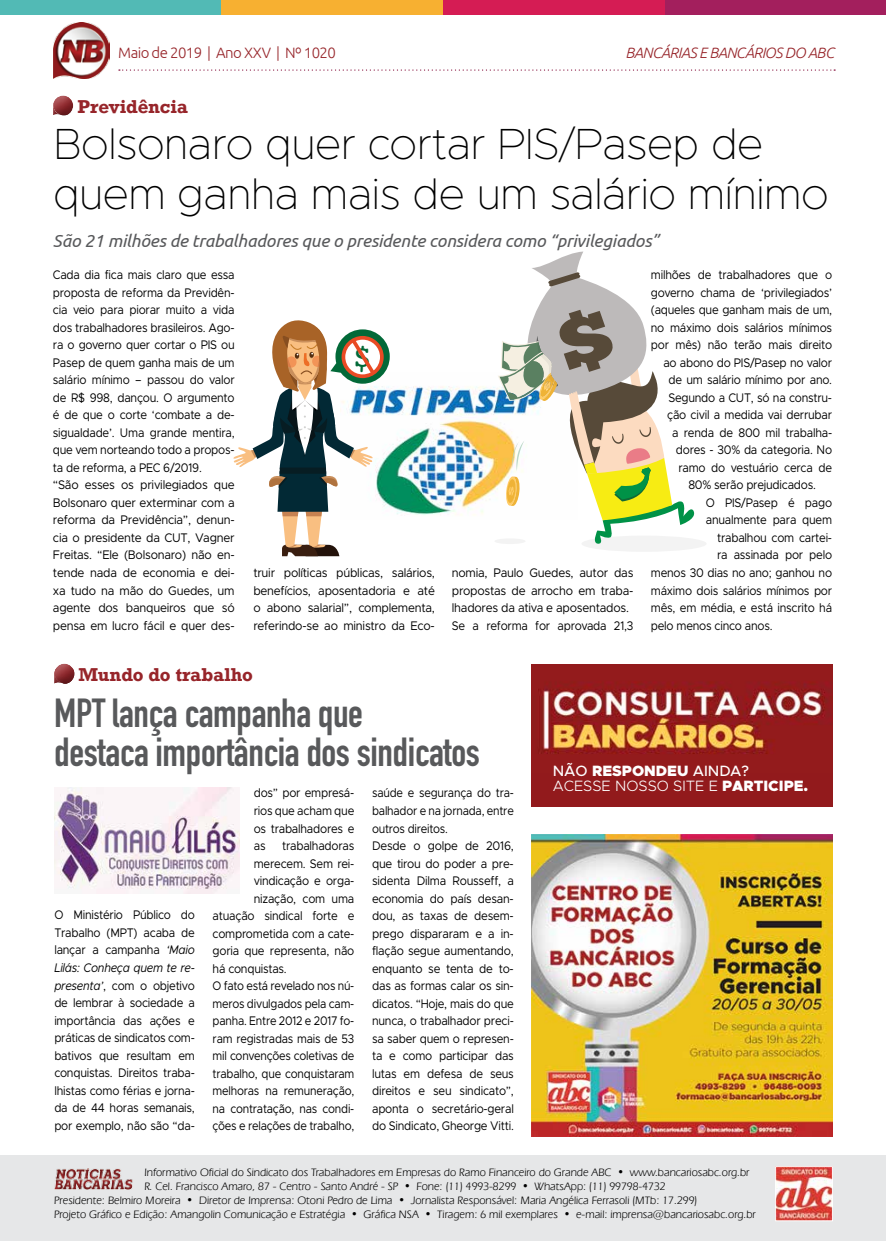
<style>
.page{position:relative;width:886px;height:1241px;background:#fff}
.page>*{position:absolute;margin:0;border:0;box-sizing:border-box;transform-origin:0 0}
.t1{font:100 43.75px/50px "Metropolis";letter-spacing:-.01em;color:#000}
.t2{font:700 40px/38.8px "DIN Condensed";letter-spacing:-.01em;color:#58595b}
.t3{font:33.12px "Courier";color:#026938}
.t4{font:italic 17.5px "Ubuntu";letter-spacing:-.01em;color:#58595b}
.t5{font:700 17.5px "Rockwell";letter-spacing:-.01em;color:#97252a}
.t6{font:900 15px/15px "Metropolis";color:#fff}
.t7{font:300 15px "Ubuntu";letter-spacing:-.04em;color:#97252a}
.t8{font:italic 300 15px "Ubuntu";letter-spacing:-.04em;color:#97252a}
.t9{font:12.5px/17.5px "Metropolis";letter-spacing:-.02em;color:#000;text-align:justify;scale:.9 1}
.t10{font:12.5px/17.5px "Metropolis";letter-spacing:-.02em;color:#000;scale:.88 1}
.t11{font:12.5px/17.5px "Metropolis";letter-spacing:-.02em;color:#000;text-align:justify;scale:.93 1}
.t12{font:11.25px "Eras IT Cby BT";color:#000}
.s1{font-style:italic}
.s2{font-weight:500}
.s3{font-weight:300}
</style>
<div class="page">
<div style="left:0;top:1155px;width:886px;height:85px;background:#e6e7e8"></div>
<div style="left:664px;top:0;width:222px;height:14px;background:#a31f5d"></div>
<div style="left:0;top:0;width:221px;height:14px;background:#52bab5"></div>
<div style="left:221px;top:0;width:222px;height:14px;background:#f7b031"></div>
<div style="left:443px;top:0;width:221px;height:14px;background:#d51c54"></div>
<img style="left:53px;top:22px;width:56px;height:56px">
<svg style="left:119px;top:69px;width:716px;height:2px"></svg>
<img style="left:777px;top:1168px;width:54px;height:50px">
<div style="left:775px;top:1166px;width:58px;height:54px;border:1px solid #fff"></div>
<div style="left:52px;top:94px;width:23px;height:22px;background:#000;opacity:.75"></div>
<img style="left:55px;top:1168px;width:77px;height:20px">
<div style="left:53px;top:662px;width:23px;height:21px;background:#000;opacity:.75"></div>
<img style="left:390px;top:386px;width:108px;height:129px">
<div style="left:581px;top:535px;width:125px;height:16px;background:#f3f3f3;border-radius:50%"></div>
<div style="left:494px;top:538px;width:31px;height:6px;background:#f3f3f3;border-radius:50%"></div>
<svg style="left:498px;top:251px;width:197px;height:293px"></svg>
<svg style="left:233px;top:320px;width:157px;height:236px"></svg>
<img style="left:54px;top:787px;width:186px;height:106px">
<div style="left:531px;top:663px;width:301px;height:143px;background:#921a1c"></div>
<img style="left:538px;top:682px;width:290px;height:72px">
<img style="left:532px;top:834px;width:301px;height:301px">
<p class="t7" style="left:118px;top:43px;width:219px">Maio de 2019 | Ano XXV | Nº 1020</p>
<p class="t8" style="left:625px;top:43px;width:210px">BANCÁRIAS E BANCÁRIOS DO ABC</p>
<h3 class="t5" style="left:77px;top:95px;width:112px">Previdência</h3>
<h1 class="t1" style="left:53px;top:118px;width:777px">Bolsonaro quer cortar PIS/Pasep de quem ganha mais de um salário mínimo</h1>
<h3 class="t4" style="left:53px;top:230px;width:607px">São 21 milhões de trabalhadores que o presidente considera como “privilegiados”</h3>
<p class="t9" style="left:53px;top:266px;width:203px;text-align:left">Cada dia fica mais claro que essa proposta de reforma da Previdên&shy;cia veio para piorar muito a vida dos trabalhadores brasileiros. Ago&shy;ra o governo quer cortar o PIS ou<br>Pasep de quem ganha mais de um salário mínimo – passou do valor de R$ 998, dançou. O argumento é de que o corte ‘combate a de&shy;sigualdade’. Uma grande mentira, que vem norteando todo a propos&shy;ta de reforma, a PEC 6/2019.<br>“São esses os privilegiados que<br>Bolsonaro quer exterminar com a reforma da Previdência”, denun&shy;cia o presidente da CUT, Vagner<br>Freitas. “Ele (Bolsonaro) não en&shy;tende nada de economia e dei&shy;xa tudo na mão do Guedes, um agente dos banqueiros que só pensa em lucro fácil e quer des-</p>
<h3 class="t3" style="left:352px;top:332px;width:21px">$</h3>
<p class="t11" style="left:253px;top:564px;width:197px">truir políticas públicas, salários, benefícios, aposentadoria e até o abono salarial”, complementa, referindo-se ao ministro da Eco-</p>
<p class="t11" style="left:452px;top:564px;width:197px;text-align:left">nomia, Paulo Guedes, autor das propostas de arrocho em traba&shy;lhadores da ativa e aposentados.<br>Se a reforma for aprovada 21,3</p>
<p class="t9" style="left:651px;top:266px;width:203px">milhões de trabalhadores que o</p>
<p class="t9" style="left:651px;top:284px;width:203px">governo chama de ‘privilegiados’</p>
<p class="t9" style="left:651px;top:301px;width:203px">(aqueles que ganham mais de um,</p>
<p class="t9" style="left:651px;top:319px;width:203px">no máximo dois salários mínimos</p>
<p class="t9" style="left:651px;top:336px;width:203px">por mês) não terão mais direito</p>
<p class="t9" style="left:663px;top:354px;width:189px">ao abono do PIS/Pasep no valor</p>
<p class="t9" style="left:668px;top:371px;width:183px">de um salário mínimo por ano.</p>
<p class="t9" style="left:668px;top:389px;width:183px">Segundo a CUT, só na constru-</p>
<p class="t9" style="left:667px;top:406px;width:185px">ção civil a medida vai derrubar</p>
<p class="t9" style="left:672px;top:424px;width:179px">a renda de 800 mil trabalha-</p>
<p class="t9" style="left:676px;top:441px;width:175px">dores - 30% da categoria. No</p>
<p class="t9" style="left:678px;top:459px;width:172px">ramo do vestuário cerca de</p>
<p class="t9" style="left:688px;top:476px;width:143px">80% serão prejudicados.</p>
<p class="t9" style="left:706px;top:494px;width:142px">O PIS/Pasep é pago</p>
<p class="t9" style="left:706px;top:511px;width:142px">anualmente para quem</p>
<p class="t9" style="left:717px;top:529px;width:129px">trabalhou com cartei-</p>
<p class="t9" style="left:717px;top:546px;width:129px">ra assinada por pelo</p>
<p class="t9" style="left:651px;top:564px;width:203px">menos 30 dias no ano; ganhou no</p>
<p class="t9" style="left:651px;top:581px;width:203px">máximo dois salários mínimos por</p>
<p class="t9" style="left:651px;top:599px;width:203px">mês, em média, e está inscrito há</p>
<p class="t9" style="left:651px;top:616px;width:137px">pelo menos cinco anos.</p>
<h3 class="t5" style="left:79px;top:662px;width:176px">Mundo do trabalho</h3>
<h2 class="t2" style="left:54px;top:693px;width:427px">MPT lança campanha que<br>destaca importância dos sindicatos</h2>
<p class="t9" style="left:254px;top:784px;width:113px">dos” por empresá&shy;rios que acham que os trabalhadores e as</p>
<p class="t10" style="left:372px;top:784px;width:163px">saúde e segurança do tra&shy;balhador e na jornada, entre outros direitos.<br>Desde o golpe de 2016, que tirou do poder a pre&shy;sidenta Dilma Rousseff, a economia do país desan&shy;dou, as taxas de desem&shy;prego dispararam e a in&shy;flação segue aumentando, enquanto se tenta de to&shy;das as formas calar os sin&shy;dicatos. “Hoje, mais do que nunca, o trabalhador preci&shy;sa saber quem o represen&shy;ta e como participar das lutas em defesa de seus direitos e seu sindicato”, aponta o secretário-geral do Sindicato, Gheorge Vitti.</p>
<p class="t9" style="left:282px;top:836px;width:82px">trabalhadoras</p>
<p class="t9" style="left:254px;top:854px;width:113px">merecem. Sem rei-</p>
<p class="t9" style="left:254px;top:871px;width:113px">vindicação e orga-</p>
<p class="t9" style="left:254px;top:889px;width:113px">nização, com uma</p>
<p class="t9" style="left:213px;top:906px;width:159px">atuação sindical forte e</p>
<p class="t9" style="left:213px;top:924px;width:159px">comprometida com a cate-</p>
<p class="t9" style="left:213px;top:941px;width:159px">goria que representa, não</p>
<p class="t9" style="left:213px;top:959px;width:84px">há conquistas.</p>
<p class="t10" style="left:213px;top:976px;width:163px">O fato está revelado nos nú-</p>
<p class="t10" style="left:213px;top:994px;width:163px">meros divulgados pela cam-</p>
<p class="t10" style="left:213px;top:1011px;width:163px">panha. Entre 2012 e 2017 fo-</p>
<p class="t10" style="left:213px;top:1029px;width:163px">ram registradas mais de 53</p>
<p class="t10" style="left:213px;top:1046px;width:163px">mil convenções coletivas de</p>
<p class="t10" style="left:213px;top:1064px;width:163px">trabalho, que conquistaram</p>
<p class="t10" style="left:213px;top:1081px;width:163px">melhoras na remuneração,</p>
<p class="t10" style="left:213px;top:1099px;width:163px">na contratação, nas condi-</p>
<p class="t10" style="left:213px;top:1116px;width:163px">ções e relações de trabalho,</p>
<p class="t9" style="left:54px;top:906px;width:158px">O Ministério Público do Trabalho (MPT) acaba de lançar a campanha <span class="s1">‘Maio Lilás: Conheça quem te re&shy;presenta’</span>, com o objetivo de lembrar à sociedade a importância das ações e práticas de sindicatos com&shy;bativos que resultam em conquistas. Direitos traba&shy;lhistas como férias e jorna&shy;da de 44 horas semanais, por exemplo, não são “da-</p>
<p class="t6" style="left:553px;top:762px;width:257px"><span class="s2">NÃO</span> RESPONDEU <span class="s2">AINDA?<br></span><span class="s3">ACESSE NOSSO SITE E</span> PARTICIPE.</p>
<p class="t12" style="left:144px;top:1165px;width:607px">Informativo Oficial do Sindicato dos Trabalhadores em Empresas do Ramo Financeiro do Grande ABC • www.bancariosabc.org.br</p>
<p class="t12" style="left:144px;top:1179px;width:523px">R. Cel. Francisco Amaro, 87 - Centro - Santo André - SP • Fone: (11) 4993-8299 • WhatsApp: (11) 99798-4732</p>
<p class="t12" style="left:54px;top:1193px;width:644px">Presidente: Belmiro Moreira • Diretor de Imprensa: Otoni Pedro de Lima • Jornalista Responsável: Maria Angélica Ferrasoli (MTb: 17.299)</p>
<p class="t12" style="left:54px;top:1206px;width:703px">Projeto Gráfico e Edição: Amangolin Comunicação e Estratégia • Gráfica NSA • Tiragem: 6 mil exemplares • e-mail: imprensa@bancariosabc.org.br</p>
</div>
